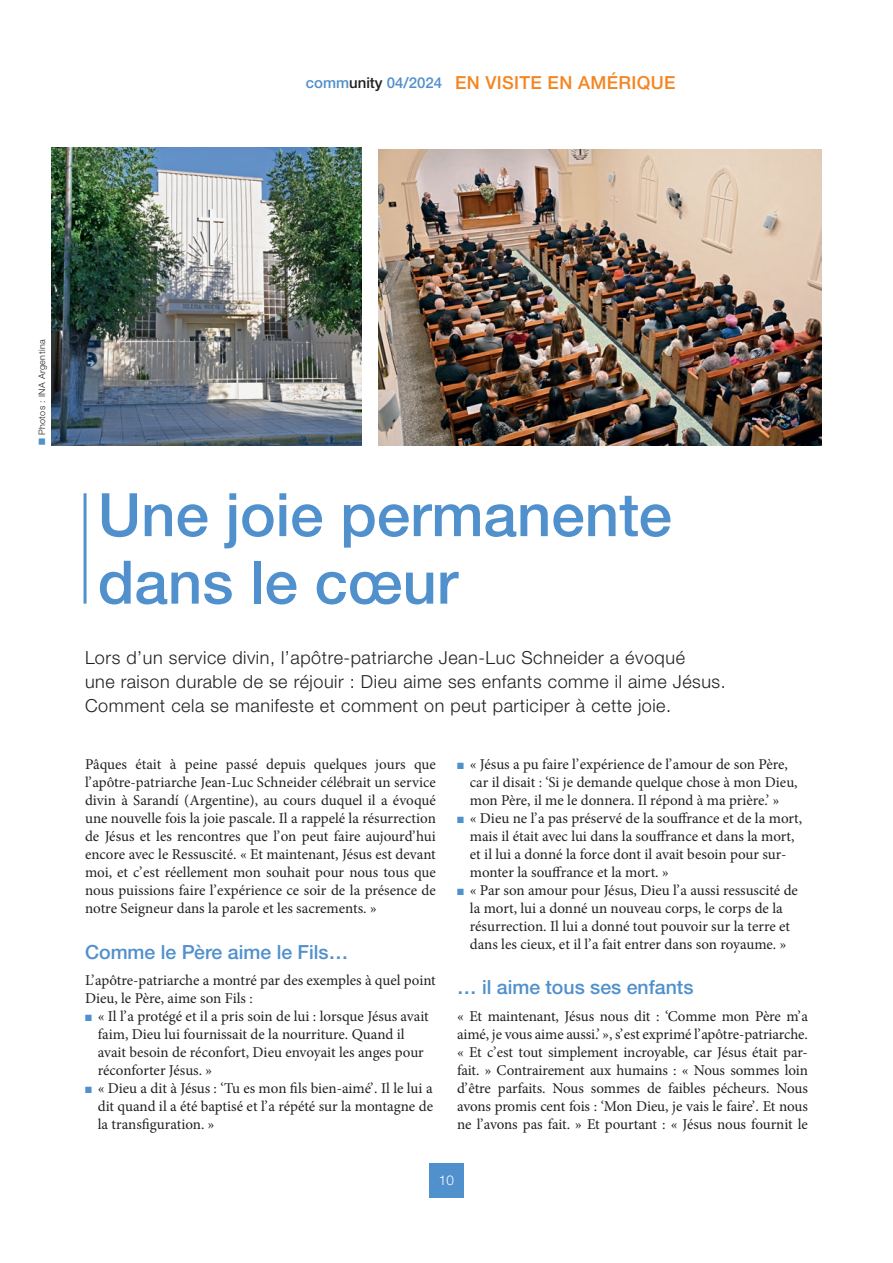
<style>
.page{position:relative;width:893px;height:1263px;background:#fff}
.page>*{position:absolute;margin:0;border:0;box-sizing:border-box;transform-origin:0 0}
.t1{font:500 60px/67.5px "Helvetica Neue LTW1 G";color:#5090cc}
.t2{font:500 19.5px "Helvetica Neue LTW1 G";color:#5090cc}
.t3{font:300 18px/24px "Helvetica Neue LTW1 G";letter-spacing:.03em;color:#231f20}
.t4{font:500 18px "Helvetica Neue LTW1 G";letter-spacing:.02em;color:#f58520}
.t5{font:15px/18px "Minion Pro";color:#231f20}
.t6{font:300 13.5px "Helvetica Neue LTW1 G";color:#fff}
.t7{font:300 9px "Helvetica Neue LTW1 G";letter-spacing:.04em;color:#231f20}
.s1{font-size:15px;color:#5090cc}
.s2{font-size:15px;color:#231f20}
.s3{color:#5090cc}
</style>
<div class="page">
<div style="left:429px;top:1163px;width:34px;height:34px;background:#5090cc"></div>
<img style="left:378px;top:150px;width:443px;height:295px">
<hr style="left:84px;top:493px;width:3px;height:111px;background:#5090cc">
<img style="left:51px;top:148px;width:310px;height:297px">
<p class="t4" style="left:306px;top:72px;width:371px"><span class="s1">comm</span><span class="s2">unity</span> <span class="s1">04/2024</span> EN VISITE EN AMÉRIQUE</p>
<p class="t7" style="left:36px;top:445px;width:107px;rotate:-90deg"><span class="s3">■</span> Photos : INA Argentina</p>
<h1 class="t1" style="left:98px;top:481px;width:576px">Une joie permanente dans le cœur</h1>
<p class="t3" style="left:85px;top:645px;width:642px">Lors d’un service divin, l’apôtre-patriarche Jean-Luc Schneider a évoqué<br>une raison durable de se réjouir : Dieu aime ses enfants comme il aime Jésus.<br>Comment cela se manifeste et comment on peut participer à cette joie.</p>
<p class="t5" style="left:85px;top:755px;width:352px;text-align:justify">Pâques était à peine passé depuis quelques jours que l’apôtre-patriarche Jean-Luc Schneider célébrait un service divin à Sarandí (Argentine), au cours duquel il a évoqué une nouvelle fois la joie pascale. Il a rappelé la résurrection de Jésus et les rencontres que l’on peut faire aujourd’hui encore avec le Ressuscité. « Et maintenant, Jésus est devant moi, et c’est réellement mon souhait pour nous tous que nous puissions faire l’expérience ce soir de la présence de notre Seigneur dans la parole et les sacrements. »</p>
<h2 class="t2" style="left:85px;top:940px;width:265px">Comme le Père aime le Fils…</h2>
<p class="t5" style="left:85px;top:971px;width:352px">L’apôtre-patriarche a montré par des exemples à quel point<br>Dieu, le Père, aime son Fils :</p>
<p class="t5" style="left:98px;top:1007px;width:332px;text-indent:-13px"><span class="s3">■</span> « Il l’a protégé et il a pris soin de lui : lorsque Jésus avait faim, Dieu lui fournissait de la nourriture. Quand il avait besoin de réconfort, Dieu envoyait les anges pour réconforter Jésus. »</p>
<p class="t5" style="left:98px;top:1079px;width:337px;text-align:justify;text-indent:-13px"><span class="s3">■</span> « Dieu a dit à Jésus : ‘Tu es mon fils bien-aimé’. Il le lui a dit quand il a été baptisé et l’a répété sur la montagne de la transfiguration. »</p>
<p class="t5" style="left:470px;top:755px;width:329px;text-indent:-13px"><span class="s3">■</span> « Jésus a pu faire l’expérience de l’amour de son Père, car il disait : ‘Si je demande quelque chose à mon Dieu, mon Père, il me le donnera. Il répond à ma prière.’ »</p>
<p class="t5" style="left:470px;top:809px;width:334px;text-indent:-13px"><span class="s3">■</span> « Dieu ne l’a pas préservé de la souffrance et de la mort, mais il était avec lui dans la souffrance et dans la mort, et il lui a donné la force dont il avait besoin pour sur&shy;monter la souffrance et la mort. »</p>
<p class="t5" style="left:457px;top:881px;width:342px;text-align:center"><span class="s3">■</span> « Par son amour pour Jésus, Dieu l’a aussi ressuscité de la mort, lui a donné un nouveau corps, le corps de la résurrection. Il lui a donné tout pouvoir sur la terre et dans les cieux, et il l’a fait entrer dans son royaume. »</p>
<h2 class="t2" style="left:457px;top:976px;width:238px">… il aime tous ses enfants</h2>
<p class="t5" style="left:457px;top:1007px;width:352px;text-align:justify">« Et maintenant, Jésus nous dit : ‘Comme mon Père m’a aimé, je vous aime aussi.’ », s’est exprimé l’apôtre-patriarche. « Et c’est tout simplement incroyable, car Jésus était par&shy;fait. » Contrairement aux humains : « Nous sommes loin d’être parfaits. Nous sommes de faibles pécheurs. Nous avons promis cent fois : ‘Mon Dieu, je vais le faire’. Et nous ne l’avons pas fait. » Et pourtant : « Jésus nous fournit le</p>
<p class="t6" style="left:439px;top:1172px;width:17px">10</p>
</div>
